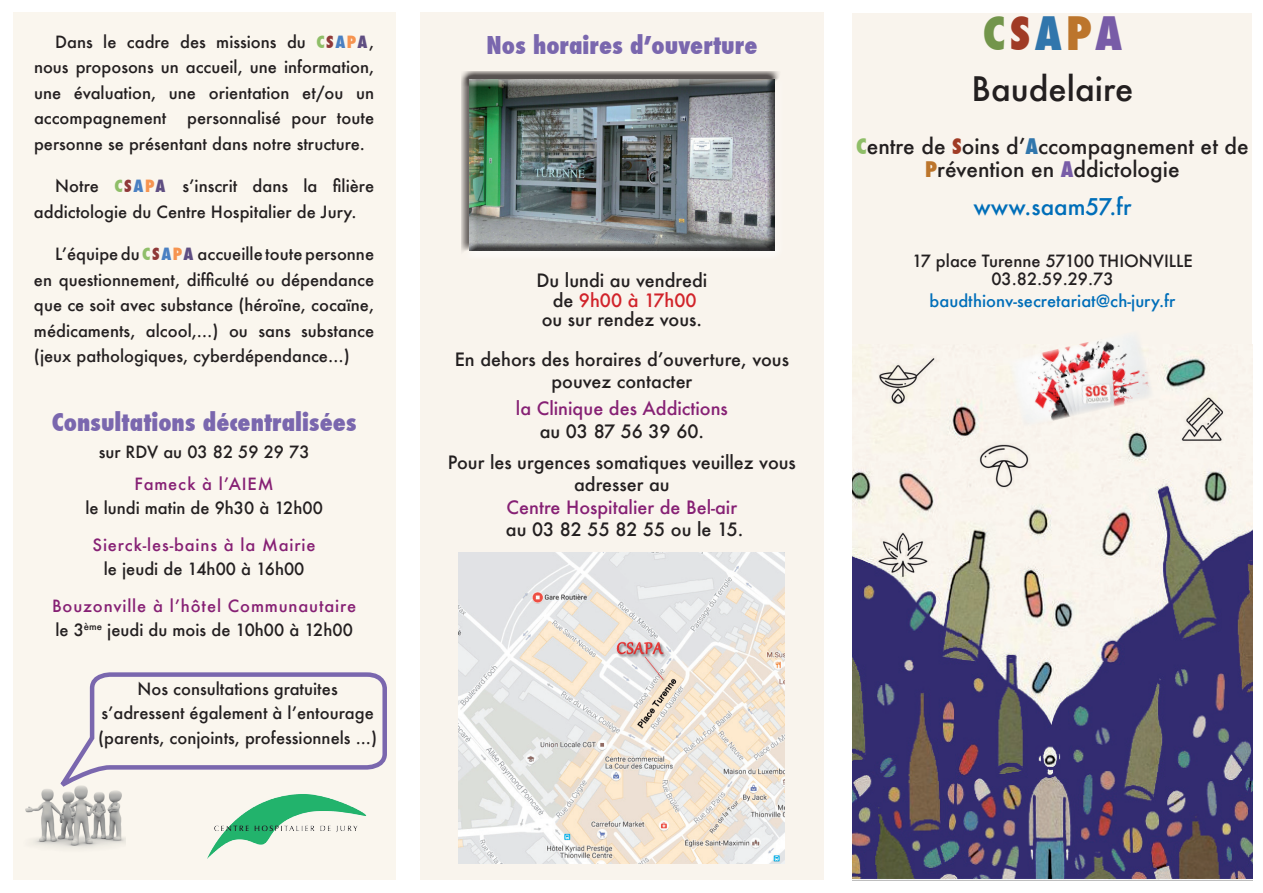
<style>
.page{position:relative;width:1263px;height:893px;background:#fff}
.page>*{position:absolute;margin:0;border:0;box-sizing:border-box;transform-origin:0 0}
.t1{font:800 condensed 45px "Futura";letter-spacing:.095em;color:#73954b}
.t2{font:500 33px "Futura";color:#231f20}
.t3{font:800 condensed 24px "Futura";color:#7a67ae}
.t4{font:500 22.5px "Futura";color:#006eb9}
.t5{font:500 21px/23.1px "Futura";color:#231f20;text-align:center}
.t6{font:500 18px/19.8px "Futura";color:#231f20;text-align:center}
.t7{font:500 18px "Futura";color:#862074}
.t8{font:500 16.5px/25.5px "Futura";color:#231f20;text-align:center}
.t9{font:500 16.5px/24px "Futura";letter-spacing:.05em;color:#862074}
.t10{font:500 16.5px "Futura";color:#006eb9}
.s1{font-weight:800;font-stretch:condensed;color:#8fbe68}
.s2{font-weight:800;font-stretch:condensed;color:#8f3838}
.s3{font-weight:800;font-stretch:condensed;color:#4a80c2}
.s4{font-weight:800;font-stretch:condensed;color:#f69450}
.s5{font-weight:800;font-stretch:condensed;color:#5f4e82}
.s6{color:#231f20}
.s7{color:#d1232a}
.s8{color:#a03b25}
.s9{color:#3176ac}
.s10{color:#bc752c}
.s11{color:#785ca7}
.s12{font-weight:800;font-stretch:condensed;color:#a03b25}
.s13{font-weight:800;font-stretch:condensed;color:#3176ac}
.s14{font-weight:800;font-stretch:condensed;color:#bc752c}
.s15{font-weight:800;font-stretch:condensed;color:#785ca7}
</style>
<div class="page">
<div style="left:853px;top:13px;width:399px;height:342px;background:#f9f4ed"></div>
<div style="left:420px;top:13px;width:404px;height:867px;background:#f9f4ed"></div>
<div style="left:460px;top:70px;width:322px;height:187px;background:#fff;opacity:.75"></div>
<div style="left:462px;top:73px;width:321px;height:186px;background:#231f20;opacity:.75"></div>
<div style="left:13px;top:13px;width:382px;height:867px;background:#faf6ee"></div>
<img style="left:459px;top:553px;width:326px;height:310px">
<img style="left:25px;top:789px;width:100px;height:60px">
<svg style="left:58px;top:672px;width:329px;height:128px"></svg>
<img style="left:853px;top:355px;width:399px;height:525px">
<img style="left:874px;top:529px;width:59px;height:58px">
<img style="left:1173px;top:395px;width:61px;height:51px">
<img style="left:976px;top:438px;width:58px;height:52px">
<img style="left:871px;top:355px;width:67px;height:55px">
<img style="left:1008px;top:340px;width:147px;height:88px">
<img style="left:202px;top:791px;width:168px;height:67px">
<p class="t8" style="left:34px;top:29px;width:342px;text-align:justify;text-indent:21px">Dans le cadre des missions du <span class="s1">C</span><span class="s2">S</span><span class="s3">A</span><span class="s4">P</span><span class="s5">A</span>, nous proposons un accueil, une information, une évaluation, une orientation et/ou un accompagnement</p>
<p class="t8" style="left:34px;top:105px;width:342px;text-align:left;text-indent:153px">personnalisé pour toute personne se présentant dans notre structure.</p>
<p class="t8" style="left:34px;top:173px;width:342px;text-align:left;text-indent:21px">Notre <span class="s1">C</span><span class="s2">S</span><span class="s3">A</span><span class="s4">P</span><span class="s5">A</span> s’inscrit dans la filière addictologie du Centre Hospitalier de Jury.</p>
<p class="t8" style="left:34px;top:241px;width:342px;text-align:justify;text-indent:21px">L’équipe du <span class="s1">C</span><span class="s2">S</span><span class="s3">A</span><span class="s4">P</span><span class="s5">A</span> accueille toute personne en questionnement, difficulté ou dépendance que ce soit avec substance (héroïne, cocaïne, médicaments, alcool,…) ou sans substance (jeux pathologiques, cyberdépendance…)</p>
<h3 class="t3" style="left:52px;top:406px;width:306px">Consultations décentralisées</h3>
<p class="t8" style="left:99px;top:438px;width:212px">sur RDV au 03 82 59 29 73</p>
<p class="t9" style="left:135px;top:472px;width:141px">Fameck à l’AIEM</p>
<p class="t8" style="left:85px;top:495px;width:239px">le lundi matin de 9h30 à 12h00</p>
<p class="t9" style="left:93px;top:532px;width:225px">Sierck-les-bains à la Mairie</p>
<p class="t8" style="left:104px;top:556px;width:202px">le jeudi de 14h00 à 16h00</p>
<p class="t9" style="left:52px;top:593px;width:306px">Bouzonville à l’hôtel Communautaire <span class="s6">le 3</span><sup>ème</sup> <span class="s6">jeudi du mois de 10h00 à 12h00</span></p>
<p class="t8" style="left:98px;top:676px;width:280px;line-height:24.8px">Nos consultations gratuites s’adressent également à l’entourage (parents, conjoints, professionnels ...)</p>
<h3 class="t3" style="left:486px;top:29px;width:272px">Nos horaires d’ouverture</h3>
<p class="t6" style="left:536px;top:270px;width:172px">Du lundi au vendredi de <span class="s7">9h00 à 17h00<br></span>ou sur rendez vous.</p>
<p class="t6" style="left:455px;top:348px;width:336px;line-height:22.5px">En dehors des horaires d’ouverture, vous pouvez contacter</p>
<p class="t7" style="left:516px;top:396px;width:214px">la Clinique des Addictions</p>
<p class="t6" style="left:448px;top:415px;width:350px;line-height:31px">au 03 87 56 39 60.<br>Pour les urgences somatiques veuillez vous</p>
<p class="t6" style="left:574px;top:474px;width:97px">adresser au</p>
<p class="t7" style="left:507px;top:495px;width:232px">Centre Hospitalier de Bel-air</p>
<p class="t6" style="left:506px;top:519px;width:239px">au 03 82 55 82 55 ou le 15.</p>
<h1 class="t1" style="left:983px;top:3px;width:141px">C<span class="s8">S</span><span class="s9">A</span><span class="s10">P</span><span class="s11">A</span></h1>
<h2 class="t2" style="left:971px;top:66px;width:163px">Baudelaire</h2>
<p class="t5" style="left:856px;top:134px;width:394px"><span class="s1">C</span>entre de <span class="s12">S</span>oins d’<span class="s13">A</span>ccompagnement et de<br><span class="s14">P</span>révention en <span class="s15">A</span>ddictologie</p>
<h3 class="t4" style="left:973px;top:191px;width:159px">www.saam57.fr</h3>
<p class="t8" style="left:912px;top:251px;width:282px;line-height:18.1px">17 place Turenne 57100 THIONVILLE<br>03.82.59.29.73</p>
<p class="t10" style="left:929px;top:290px;width:247px">baudthionv-secretariat@ch-jury.fr</p>
</div>
